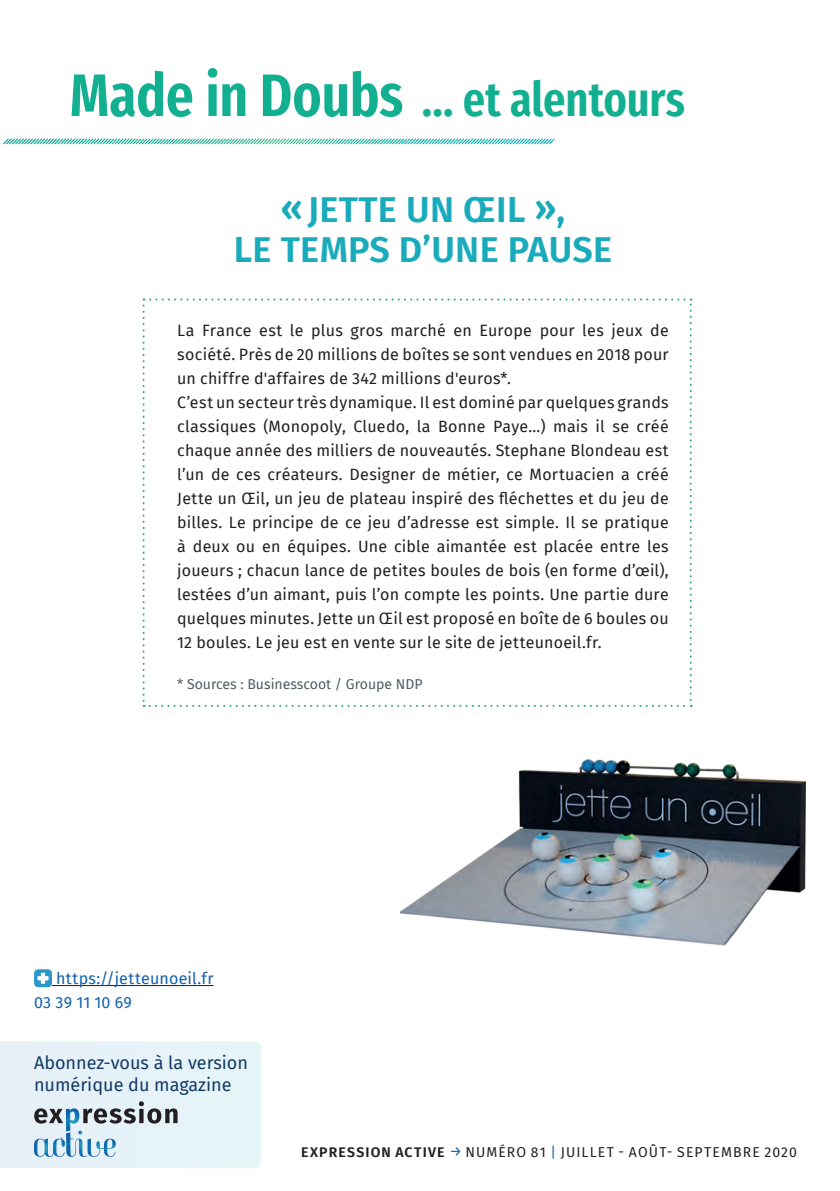
<style>
.page{position:relative;width:840px;height:1191px;background:#fff}
.page>*{position:absolute;margin:0;border:0;box-sizing:border-box;transform-origin:0 0}
.t1{font:600 48px "Fira Sans Compressed";letter-spacing:-.005em;color:#12b090}
.t2{font:600 36px/40px "Fira Sans";letter-spacing:.01em;color:#19abbc;text-align:center}
.t3{font:18px/21.6px "Fira Sans";color:#133a65}
.t4{font:16px/24px "Fira Sans";letter-spacing:.015em;color:#231f20}
.t5{font:16px/24px "Fira Sans";letter-spacing:.015em;color:#1161af}
.t6{font:14px "Fira Sans";letter-spacing:.08em;color:#231f20}
.t7{font:14px "Fira Sans";color:#535c61}
.s1{font-size:60px}
.s2{font-weight:600}
.s3{color:#1161af}
</style>
<div class="page">
<svg style="left:3px;top:138px;width:552px;height:7px"></svg>
<svg style="left:0;top:1041px;width:261px;height:127px;background:#dbe9f0"></svg>
<img style="left:399px;top:759px;width:406px;height:187px">
<hr style="left:52px;top:985px;width:161px;height:1px;background:#231f20">
<svg style="left:34px;top:969px;width:18px;height:18px"></svg>
<svg style="left:142px;top:298px;width:549px;height:409px"></svg>
<h1 class="t1" style="left:69px;top:60px;width:616px"><span class="s1">Made in Doubs</span> ... et alentours</h1>
<h2 class="t2" style="left:234px;top:187px;width:379px">«JETTE UN ŒIL »,<br>LE TEMPS D’UNE PAUSE</h2>
<p class="t4" style="left:177px;top:318px;width:492px">La France est le plus gros marché en Europe pour les jeux de société. Près de 20 millions de boîtes se sont vendues en 2018 pour un chiffre d'affaires de 342 millions d'euros*.<br>C’est un secteur très dynamique. Il est dominé par quelques grands classiques (Monopoly, Cluedo, la Bonne Paye…) mais il se créé chaque année des milliers de nouveautés. Stephane Blondeau est l’un de ces créateurs. Designer de métier, ce Mortuacien a créé Jette un Œil, un jeu de plateau inspiré des fléchettes et du jeu de billes. Le principe de ce jeu d’adresse est simple. Il se pratique à deux ou en équipes. Une cible aimantée est placée entre les joueurs ; chacun lance de petites boules de bois (en forme d’œil), lestées d’un aimant, puis l’on compte les points. Une partie dure quelques minutes. Jette un Œil est proposé en boîte de 6 boules ou 12 boules. Le jeu est en vente sur le site de jetteunoeil.fr.</p>
<p class="t7" style="left:177px;top:673px;width:247px">* Sources : Businesscoot / Groupe NDP</p>
<p class="t5" style="left:34px;top:966px;width:181px;text-indent:22px">https://jetteunoeil.fr<br>03 39 11 10 69</p>
<p class="t3" style="left:34px;top:1051px;width:215px">Abonnez-vous à la version numérique du magazine</p>
<p class="t6" style="left:301px;top:1141px;width:497px"><span class="s2">EXPRESSION ACTIVE</span> <span class="s3">→</span> NUMÉRO 81 <span class="s3">|</span> JUILLET - AOÛT- SEPTEMBRE 2020</p>
</div>
